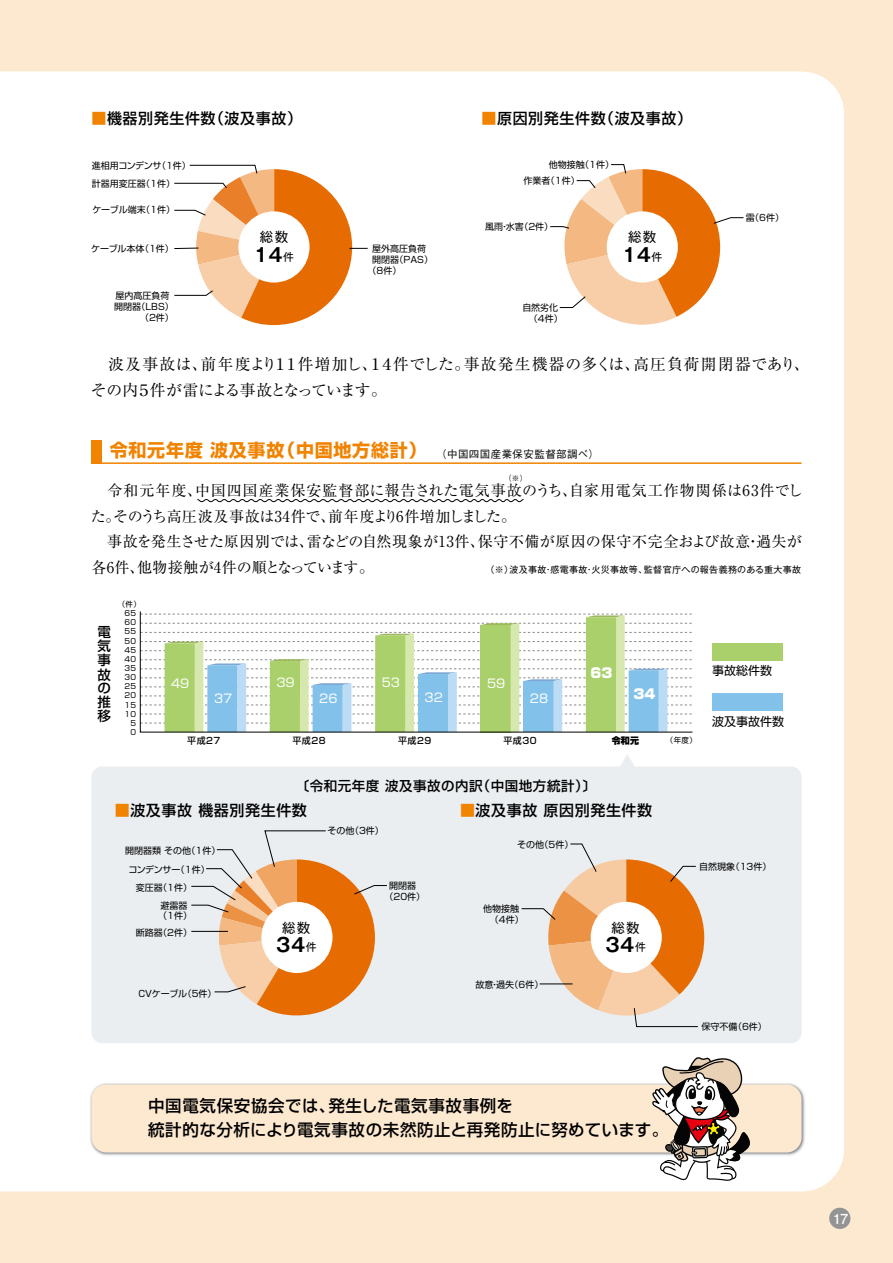
<style>
.page{position:relative;width:893px;height:1263px;background:#fde8d0}
.page>*{position:absolute;margin:0;border:0;box-sizing:border-box;transform-origin:0 0}
.t1{font:700 18.9px "Gothic MB101 Pr 5 De";letter-spacing:.02em;color:#000}
.t2{font:700 18px "Shin Go Pr 5";letter-spacing:.04em;color:#f08300}
.t3{font:500 16.5px/24px "Shin Go Pr 5";letter-spacing:.04em;color:#000}
.t4{font:15.75px/25.5px "Ryumin Pr 5";letter-spacing:-.005em;color:#000}
.t5{font:15px/25.5px "Ryumin Pr 5";letter-spacing:.03em;color:#000}
.t6{font:500 15px "Shin Go Pr 5";letter-spacing:.04em;color:#000}
.t7{font:700 13.8px "Futo Go B101 Pr 5";color:#fff}
.t8{font:500 13.5px/13.8px "Shin Go Pr 5";letter-spacing:.04em;color:#000;text-align:justify}
.t9{font:13.5px "Gothic MB101 Pr 5";letter-spacing:.1em;color:#000}
.t10{font:900 13.5px "Shin Go Pro";color:#fff}
.t11{font:12px "Shin Go Pro";color:#fff}
.t12{font:12px "Shin Go Pr 5";color:#000}
.t13{font:500 10.5px "Gothic BBB Pr 5";letter-spacing:.04em;color:#000}
.t14{font:9px/10.8px "Shin Go Pr 5";color:#000}
.t15{font:9px "Gothic MB101 Pr 5";letter-spacing:.04em;color:#000}
.t16{font:500 9px "Shin Go Pro";letter-spacing:.05em;color:#000}
.t17{font:9px "Shin Go Pr 5";letter-spacing:-.035em;color:#000}
.t18{font:9px "Shin Go Pr 5";letter-spacing:-.045em;color:#000}
.t19{font:900 9px "Shin Go Pro";color:#000}
.t20{font:7.5px/9.1px "Shin Go Pro";letter-spacing:.05em;color:#000;text-align:right}
.t21{font:500 7.5px "Gothic BBB Pr 5";color:#000}
.s1{color:#f08300}
.s2{font-family:"Gothic MB101 Pr 5";font-weight:400;font-size:10.8px}
</style>
<div class="page">
<div style="left:0;top:72px;width:844px;height:1119px;background:#fff"></div>
<div style="left:91px;top:766px;width:710px;height:277px;background:#eaeef1;border-radius:11px"></div>
<svg style="left:615px;top:754px;width:25px;height:12px"></svg>
<img style="left:89px;top:1082px;width:718px;height:76px">
<div style="left:91px;top:1084px;width:710px;height:68px;background:#fde8d0;border-radius:15px"></div>
<svg style="left:197px;top:499px;width:327px;height:3px"></svg>
<hr style="left:91px;top:462px;width:710px;height:2px;background:#f08300">
<div style="left:91px;top:440px;width:10px;height:23px;background:#f08300"></div>
<div style="left:712px;top:644px;width:70px;height:17px;background:#a9d06b"></div>
<div style="left:712px;top:693px;width:70px;height:17px;background:#82c1ea"></div>
<svg style="left:651px;top:1056px;width:103px;height:136px"></svg>
<div style="left:122px;top:600px;width:570px;height:146px;background:#fff"></div>
<svg style="left:140px;top:611px;width:553px;height:122px"></svg>
<svg style="left:191px;top:830px;width:196px;height:185px"></svg>
<svg style="left:521px;top:843px;width:183px;height:184px"></svg>
<div style="left:261px;top:902px;width:72px;height:71px;background:#fff;border-radius:50%"></div>
<svg style="left:174px;top:165px;width:194px;height:160px"></svg>
<svg style="left:550px;top:164px;width:194px;height:172px"></svg>
<div style="left:829px;top:1208px;width:21px;height:21px;background:#949495;border-radius:50%"></div>
<h3 class="t6" style="left:91px;top:105px;width:212px"><span class="s1">■</span>機器別発生件数（波及事故）</h3>
<h3 class="t6" style="left:481px;top:105px;width:212px"><span class="s1">■</span>原因別発生件数（波及事故）</h3>
<p class="t17" style="left:92px;top:158px;width:101px">進相用コンデンサ（1件）</p>
<p class="t14" style="left:92px;top:177px;width:85px">計器用変圧器（1件）</p>
<p class="t14" style="left:92px;top:204px;width:84px">ケーブル端末（1件）</p>
<p class="t14" style="left:91px;top:243px;width:84px">ケーブル本体（1件）</p>
<p class="t14" style="left:115px;top:289px;width:55px">屋内高圧負荷</p>
<p class="t14" style="left:114px;top:300px;width:61px">開閉器（LBS）</p>
<p class="t14" style="left:140px;top:311px;width:35px">（2件）</p>
<h3 class="t9" style="left:260px;top:226px;width:30px">総数</h3>
<h1 class="t1" style="left:254px;top:239px;width:42px">14<span class="s2">件</span></h1>
<p class="t14" style="left:372px;top:242px;width:56px">屋外高圧負荷</p>
<p class="t14" style="left:372px;top:253px;width:62px">開閉器（PAS）</p>
<p class="t14" style="left:368px;top:264px;width:35px">（8件）</p>
<p class="t14" style="left:523px;top:156px;width:92px;line-height:16px;text-indent:25px">他物接触（1件）作業者（1件）</p>
<p class="t14" style="left:485px;top:221px;width:69px">風雨・水害（2件）</p>
<p class="t14" style="left:529px;top:301px;width:35px;text-indent:-7px">自然劣化（4件）</p>
<h3 class="t9" style="left:628px;top:226px;width:30px">総数</h3>
<h1 class="t1" style="left:622px;top:239px;width:42px">14<span class="s2">件</span></h1>
<p class="t14" style="left:746px;top:212px;width:40px">雷（6件）</p>
<h3 class="t4" style="left:91px;top:351px;width:720px;text-indent:17px">波及事故は、前年度より１１件増加し、１４件でした。事故発生機器の多くは、高圧負荷開閉器であり、その内５件が雷による事故となっています。</h3>
<h2 class="t2" style="left:110px;top:436px;width:318px">令和元年度 波及事故（中国地方総計）</h2>
<p class="t13" style="left:436px;top:445px;width:164px">（中国四国産業保安監督部調べ）</p>
<p class="t21" style="left:504px;top:472px;width:25px">（※）</p>
<h3 class="t5" style="left:91px;top:477px;width:713px">　令和元年度、中国四国産業保安監督部に報告された電気事故のうち、自家用電気工作物関係は63件でした。そのうち高圧波及事故は34件で、前年度より6件増加しました。</h3>
<h3 class="t5" style="left:91px;top:528px;width:712px;text-indent:16px">事故を発生させた原因別では、雷などの自然現象が13件、保守不備が原因の保守不完全および故意・過失が各6件、他物接触が4件の順となっています。</h3>
<p class="t15" style="left:485px;top:562px;width:317px">（※）波及事故・感電事故・火災事故等、監督官庁への報告義務のある重大事故</p>
<h3 class="t8" style="left:97px;top:624px;width:15px">電気事故の推移</h3>
<p class="t20" style="left:118px;top:599px;width:25px">（件）</p>
<p class="t20" style="left:124px;top:608px;width:13px">65<br>60<br>55<br>50<br>45<br>40<br>35<br>30<br>25<br>20<br>15<br>10<br>5<br>0</p>
<h3 class="t11" style="left:171px;top:673px;width:20px">49</h3>
<h3 class="t11" style="left:214px;top:689px;width:20px">37</h3>
<h3 class="t11" style="left:276px;top:673px;width:20px">39</h3>
<h3 class="t11" style="left:319px;top:688px;width:20px">26</h3>
<h3 class="t11" style="left:382px;top:672px;width:20px">53</h3>
<h3 class="t11" style="left:425px;top:688px;width:20px">32</h3>
<h3 class="t11" style="left:487px;top:673px;width:20px">59</h3>
<h3 class="t11" style="left:530px;top:689px;width:20px">28</h3>
<h3 class="t10" style="left:591px;top:662px;width:24px">63</h3>
<h3 class="t10" style="left:633px;top:683px;width:24px">34</h3>
<p class="t19" style="left:612px;top:733px;width:29px">令和元</p>
<p class="t16" style="left:187px;top:733px;width:35px">平成27</p>
<p class="t20" style="left:666px;top:734px;width:33px">（年度）</p>
<p class="t16" style="left:292px;top:733px;width:35px">平成28</p>
<p class="t16" style="left:398px;top:733px;width:35px">平成29</p>
<p class="t16" style="left:503px;top:733px;width:35px">平成30</p>
<h3 class="t12" style="left:712px;top:661px;width:62px">事故総件数</h3>
<h3 class="t12" style="left:712px;top:712px;width:74px">波及事故件数</h3>
<h3 class="t8" style="left:296px;top:777px;width:302px">〔令和元年度 波及事故の内訳（中国地方統計）〕</h3>
<h3 class="t6" style="left:115px;top:798px;width:194px"><span class="s1">■</span>波及事故 機器別発生件数</h3>
<h3 class="t6" style="left:460px;top:798px;width:194px"><span class="s1">■</span>波及事故 原因別発生件数</h3>
<p class="t14" style="left:125px;top:844px;width:97px">開閉器類 その他（1件）</p>
<p class="t18" style="left:128px;top:862px;width:83px">コンデンサー（1件）</p>
<p class="t14" style="left:136px;top:881px;width:58px">変圧器（1件）</p>
<p class="t14" style="left:158px;top:899px;width:35px">避雷器（1件）</p>
<p class="t14" style="left:136px;top:927px;width:58px">断路器（2件）</p>
<p class="t14" style="left:138px;top:987px;width:80px">CVケーブル（5件）</p>
<p class="t14" style="left:328px;top:824px;width:58px">その他（3件）</p>
<h3 class="t9" style="left:282px;top:916px;width:30px">総数</h3>
<h1 class="t1" style="left:276px;top:929px;width:42px">34<span class="s2">件</span></h1>
<p class="t14" style="left:385px;top:879px;width:42px;text-align:center">開閉器（20件）</p>
<p class="t14" style="left:517px;top:838px;width:58px">その他（5件）</p>
<p class="t14" style="left:490px;top:903px;width:35px;text-indent:-7px">他物接触（4件）</p>
<p class="t14" style="left:475px;top:979px;width:69px">故意・過失（6件）</p>
<h3 class="t9" style="left:611px;top:916px;width:30px">総数</h3>
<h1 class="t1" style="left:606px;top:929px;width:42px">34<span class="s2">件</span></h1>
<p class="t14" style="left:699px;top:861px;width:74px">自然現象（13件）</p>
<p class="t14" style="left:701px;top:1020px;width:67px">保守不備（6件）</p>
<h3 class="t3" style="left:148px;top:1092px;width:522px">中国電気保安協会では、発生した電気事故事例を<br>統計的な分析により電気事故の未然防止と再発防止に努めています。</h3>
<h3 class="t7" style="left:833px;top:1207px;width:17px">17</h3>
</div>
